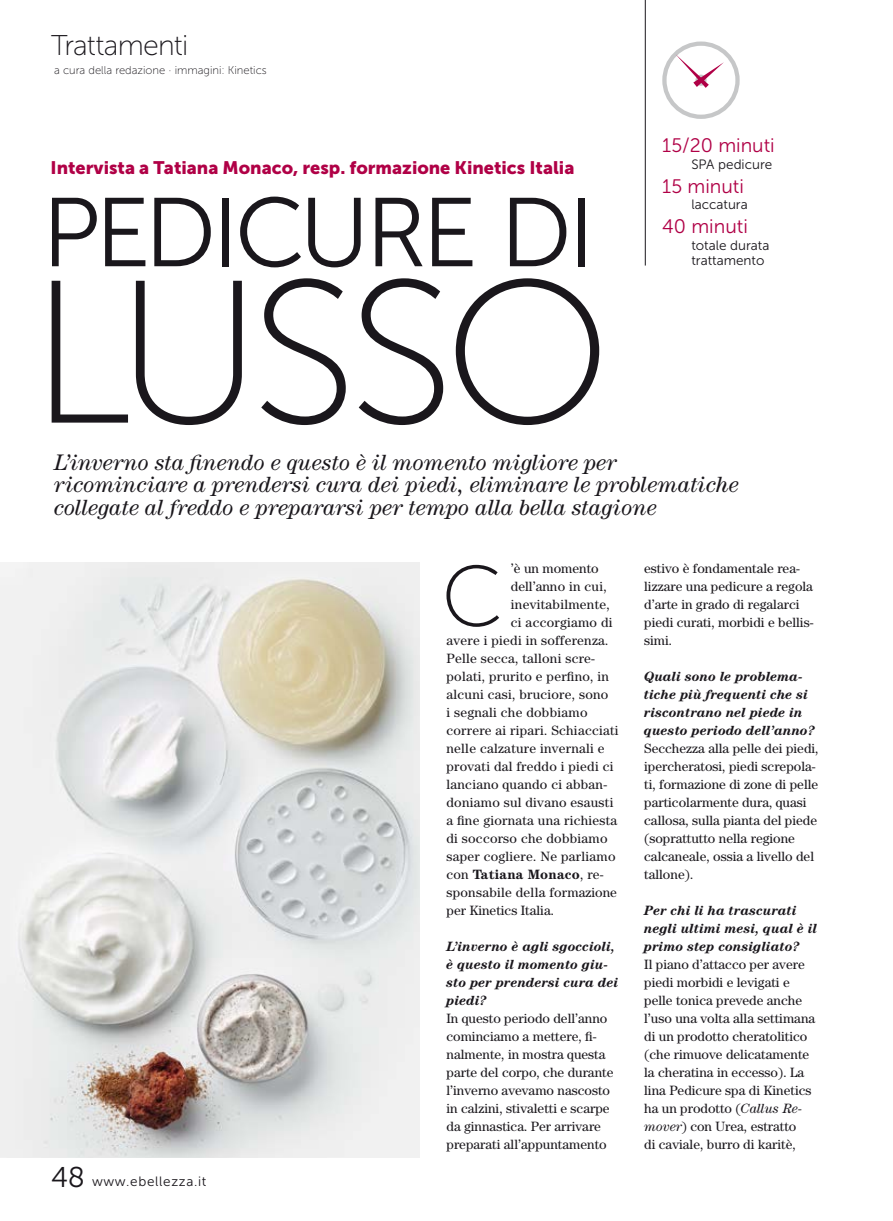
<style>
.page{position:relative;width:893px;height:1221px;background:#fff}
.page>*{position:absolute;margin:0;border:0;box-sizing:border-box;transform-origin:0 0}
.t1{font:202.5px "Museo Sans 100";letter-spacing:-.055em;color:#1a171c}
.t2{font:97.35px "Museo Sans 300";letter-spacing:-.045em;color:#1a171c}
.t3{font:85.65px "Museo Sans 100";color:#1a171c}
.t4{font:28.5px "Museo Sans 100";letter-spacing:-.025em;color:#1a171c}
.t5{font:italic 22.5px/22.5px "Century";color:#1a171c}
.t6{font:19.5px "Museo Sans 300";color:#b00046}
.t7{font:18px "Museo Sans 900";color:#b00046}
.t8{font:13.5px/18px "Century";color:#1a171c}
.t9{font:13.5px "Century";letter-spacing:.02em;color:#1a171c}
.t10{font:italic 700 13.5px/18px "Century";color:#1a171c}
.t11{font:13.5px/15px "Museo Sans 300";color:#1a171c}
.t12{font:700 13.5px "Century";letter-spacing:.02em;color:#1a171c}
.t13{font:13.5px "Museo Sans 300";letter-spacing:.05em;color:#1a171c}
.t14{font:11.25px "Museo Sans 100";color:#1a171c}
.s1{font-size:28.5px}
.s2{font-weight:400}
.s3{font-style:italic}
</style>
<div class="page">
<img style="left:0;top:562px;width:420px;height:595px">
<div style="left:662px;top:41px;width:78px;height:78px;border:4px solid #c6c7c8;border-radius:50%"></div>
<svg style="left:676px;top:54px;width:48px;height:34px"></svg>
<hr style="left:645px;top:0;width:1px;height:265px;background:#1a171c">
<h3 class="t4" style="left:51px;top:30px;width:139px">Trattamenti</h3>
<p class="t14" style="left:54px;top:65px;width:214px">a cura della redazione · immagini: Kinetics</p>
<h3 class="t7" style="left:50px;top:157px;width:525px">Intervista a Tatiana Monaco, resp. formazione Kinetics Italia</h3>
<h2 class="t2" style="left:42px;top:180px;width:554px">PEDICURE DI</h2>
<h1 class="t1" style="left:30px;top:245px;width:583px">LUSSO</h1>
<h3 class="t6" style="left:662px;top:135px;width:114px">15/20 minuti</h3>
<p class="t11" style="left:691px;top:156px;width:82px">SPA pedicure</p>
<h3 class="t6" style="left:662px;top:175px;width:83px">15 minuti</h3>
<p class="t11" style="left:691px;top:197px;width:58px">laccatura</p>
<h3 class="t6" style="left:662px;top:216px;width:87px">40 minuti</h3>
<p class="t11" style="left:691px;top:237px;width:80px">totale durata trattamento</p>
<h3 class="t5" style="left:54px;top:450px;width:686px">L’inverno sta finendo e questo è il momento migliore per ricominciare a prendersi cura dei piedi, eliminare le problematiche collegate al freddo e prepararsi per tempo alla bella stagione</h3>
<p class="t13" style="left:51px;top:1173px;width:157px"><span class="s1">48</span> www.ebellezza.it</p>
<h3 class="t3" style="left:441px;top:551px;width:64px">C</h3>
<p class="t8" style="left:511px;top:559px;width:89px">’è un momento</p>
<p class="t8" style="left:511px;top:577px;width:97px">dell’anno in cui,</p>
<p class="t9" style="left:511px;top:596px;width:100px">inevitabilmente,</p>
<p class="t9" style="left:511px;top:614px;width:103px">ci accorgiamo di</p>
<p class="t9" style="left:446px;top:632px;width:164px">avere i piedi in sofferenza.</p>
<p class="t9" style="left:446px;top:650px;width:150px">Pelle secca, talloni scre-</p>
<p class="t9" style="left:446px;top:668px;width:164px">polati, prurito e perfino, in</p>
<p class="t9" style="left:446px;top:686px;width:163px">alcuni casi, bruciore, sono</p>
<p class="t9" style="left:446px;top:704px;width:143px">i segnali che dobbiamo</p>
<p class="t9" style="left:446px;top:722px;width:174px">correre ai ripari. Schiacciati</p>
<p class="t9" style="left:446px;top:740px;width:160px">nelle calzature invernali e</p>
<p class="t9" style="left:446px;top:758px;width:168px">provati dal freddo i piedi ci</p>
<p class="t9" style="left:446px;top:776px;width:162px">lanciano quando ci abban-</p>
<p class="t9" style="left:446px;top:794px;width:168px">doniamo sul divano esausti</p>
<p class="t9" style="left:446px;top:812px;width:172px">a fine giornata una richiesta</p>
<p class="t9" style="left:446px;top:830px;width:163px">di soccorso che dobbiamo</p>
<p class="t9" style="left:446px;top:848px;width:171px">saper cogliere. Ne parliamo</p>
<p class="t12" style="left:446px;top:866px;width:159px"><span class="s2">con</span> Tatiana Monaco<span class="s2">, re-</span></p>
<p class="t9" style="left:446px;top:884px;width:172px">sponsabile della formazione</p>
<p class="t8" style="left:446px;top:901px;width:109px">per Kinetics Italia.</p>
<p class="t10" style="left:446px;top:937px;width:174px">L’inverno è agli sgoccioli, è questo il momento giu&shy;sto per prendersi cura dei piedi?</p>
<p class="t8" style="left:446px;top:1009px;width:168px">In questo periodo dell’anno cominciamo a mettere, fi&shy;nalmente, in mostra questa parte del corpo, che durante l’inverno avevamo nascosto in calzini, stivaletti e scarpe da ginnastica. Per arrivare preparati all’appuntamento</p>
<p class="t8" style="left:644px;top:559px;width:171px">estivo è fondamentale rea&shy;lizzare una pedicure a regola d’arte in grado di regalarci piedi curati, morbidi e bellis&shy;simi.</p>
<p class="t10" style="left:644px;top:667px;width:172px">Quali sono le problema&shy;tiche più frequenti che si riscontrano nel piede in questo periodo dell’anno?</p>
<p class="t8" style="left:644px;top:739px;width:176px">Secchezza alla pelle dei piedi, ipercheratosi, piedi screpola&shy;ti, formazione di zone di pelle particolarmente dura, quasi callosa, sulla pianta del piede (soprattutto nella regione calcaneale, ossia a livello del tallone).</p>
<p class="t10" style="left:644px;top:901px;width:175px">Per chi li ha trascurati negli ultimi mesi, qual è il primo step consigliato?</p>
<p class="t8" style="left:644px;top:955px;width:173px">Il piano d’attacco per avere piedi morbidi e levigati e pelle tonica prevede anche l’uso una volta alla settimana di un prodotto cheratolitico (che rimuove delicatamente la cheratina in eccesso). La lina Pedicure spa di Kinetics ha un prodotto (<span class="s3">Callus Re&shy;mover</span>) con Urea, estratto<br>di caviale, burro di karitè,</p>
</div>
